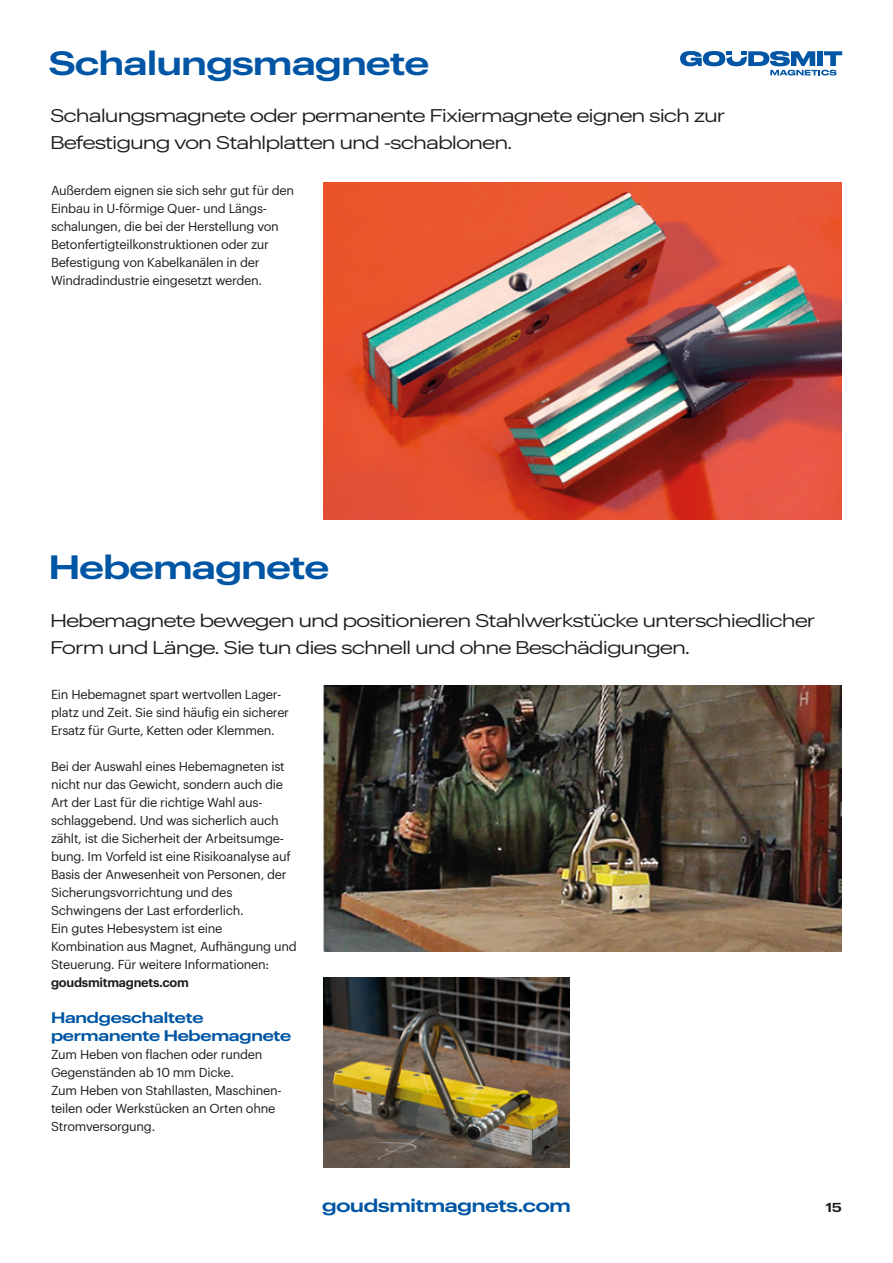
<style>
.page{position:relative;width:893px;height:1263px;background:#fff}
.page>*{position:absolute;margin:0;border:0;box-sizing:border-box;transform-origin:0 0}
.t1{font:600 33px "Graphik Wide";letter-spacing:-.01em;color:#0056a4}
.t2{font:18px/27px "Graphik Wide";letter-spacing:-.02em;color:#1d1d1b}
.t3{font:600 18px "Graphik Wide";letter-spacing:-.01em;color:#0056a4}
.t4{font:600 15px/18px "Graphik Wide";letter-spacing:-.01em;color:#0056a4}
.t5{font:12.75px/18px "Graphik LC";letter-spacing:-.02em;color:#1d1d1b}
.t6{font:600 12.75px "Graphik Wide";color:#1d1d1b}
.s1{font-weight:600}
</style>
<div class="page">
<img style="left:323px;top:182px;width:519px;height:337px">
<img style="left:323px;top:686px;width:519px;height:265px">
<img style="left:323px;top:977px;width:247px;height:190px">
<svg style="left:680px;top:51px;width:162px;height:25px"></svg>
<p class="t1" style="left:49px;top:38px;width:382px">Schalungsmagnete</p>
<p class="t2" style="left:50px;top:100px;width:676px">Schalungsmagnete oder permanente Fixiermagnete eignen sich zur<br>Befestigung von Stahlplatten und -schablonen.</p>
<p class="t5" style="left:51px;top:180px;width:245px">Außerdem eignen sie sich sehr gut für den Einbau in U-förmige Quer- und Längs&shy;schalungen, die bei der Herstellung von Betonfertigteilkonstruktionen oder zur Befestigung von Kabelkanälen in der Windradindustrie eingesetzt werden.</p>
<p class="t1" style="left:49px;top:542px;width:282px">Hebemagnete</p>
<p class="t2" style="left:50px;top:605px;width:766px">Hebemagnete bewegen und positionieren Stahlwerkstücke unterschiedlicher<br>Form und Länge. Sie tun dies schnell und ohne Beschädigungen.</p>
<p class="t5" style="left:51px;top:684px;width:240px">Ein Hebemagnet spart wertvollen Lager&shy;platz und Zeit. Sie sind häufig ein sicherer<br>Ersatz für Gurte, Ketten oder Klemmen.</p>
<p class="t5" style="left:51px;top:756px;width:247px">Bei der Auswahl eines Hebemagneten ist nicht nur das Gewicht, sondern auch die Art der Last für die richtige Wahl aus&shy;schlaggebend. Und was sicherlich auch zählt, ist die Sicherheit der Arbeitsumge&shy;bung. Im Vorfeld ist eine Risikoanalyse auf Basis der Anwesenheit von Personen, der Sicherungsvorrichtung und des Schwingens der Last erforderlich.<br>Ein gutes Hebesystem ist eine Kombination aus Magnet, Aufhängung und Steuerung. Für weitere Informationen: <span class="s1">goudsmitmagnets.com</span></p>
<p class="t4" style="left:51px;top:1007px;width:242px">Handgeschaltete permanente Hebemagnete</p>
<p class="t5" style="left:51px;top:1044px;width:232px">Zum Heben von flachen oder runden<br>Gegenständen ab 10 mm Dicke.<br>Zum Heben von Stahllasten, Maschinen&shy;teilen oder Werkstücken an Orten ohne<br>Stromversorgung.</p>
<p class="t3" style="left:322px;top:1191px;width:250px">goudsmitmagnets.com</p>
<p class="t6" style="left:826px;top:1197px;width:18px">15</p>
</div>
